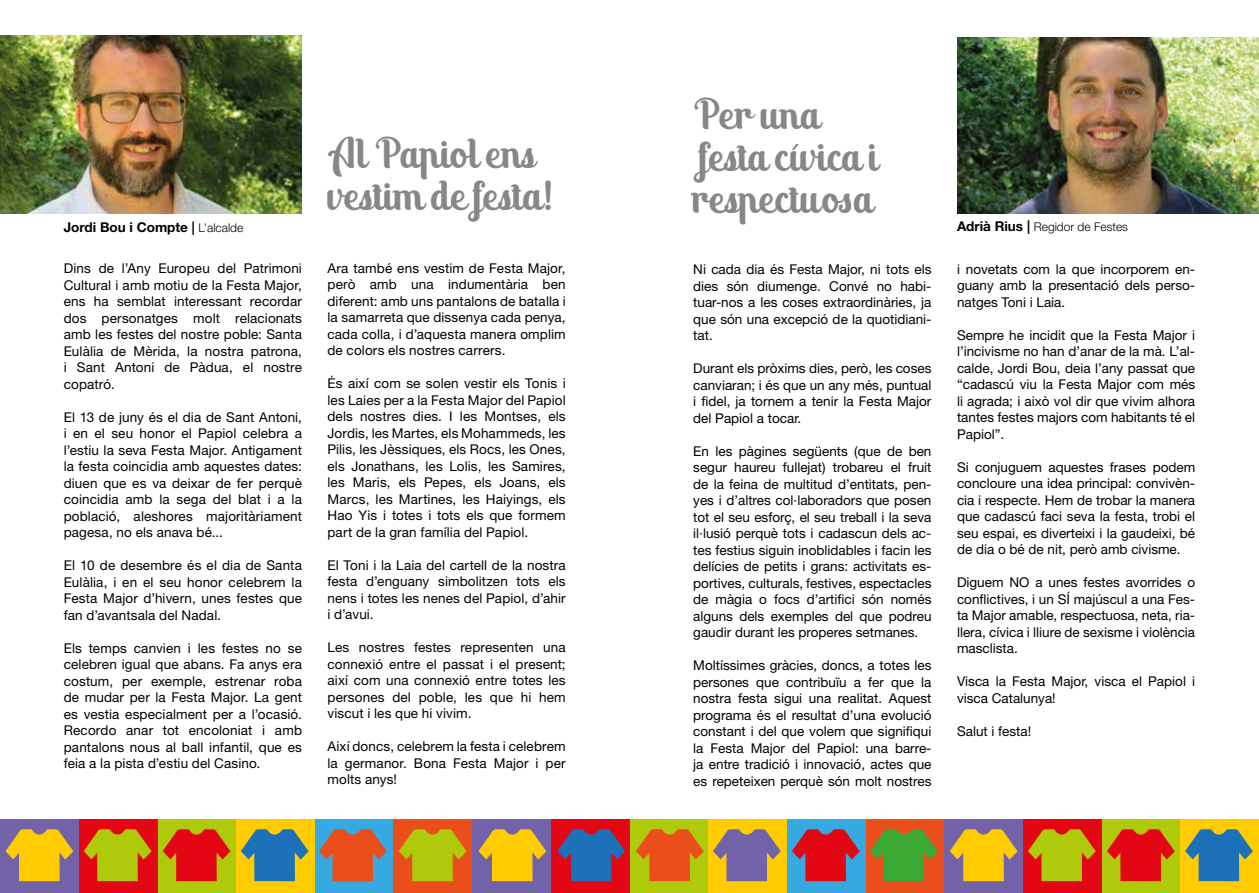
<style>
.page{position:relative;width:1259px;height:893px;background:#fff}
.page>*{position:absolute;margin:0;border:0;box-sizing:border-box;transform-origin:0 0}
.t1{font:42px/42px "Altoys";letter-spacing:-.005em;color:#878787}
.t2{font:13.5px/16.5px "Helvetica Neue LT Std";color:#000;text-align:justify}
.t3{font:700 13.5px "Helvetica Neue LT Std";color:#000}
.t4{font:300 12px "Helvetica Neue LT Std";color:#000}
.s1{font-weight:300;font-size:12px}
.s2{font-weight:700;font-size:13.5px}
</style>
<div class="page">
<div style="left:393px;top:819px;width:79px;height:74px;background:#e94e1b"></div>
<div style="left:865px;top:819px;width:79px;height:74px;background:#e94e1b"></div>
<div style="left:314px;top:819px;width:79px;height:74px;background:#36a9e1"></div>
<div style="left:786px;top:819px;width:79px;height:74px;background:#36a9e1"></div>
<div style="left:236px;top:819px;width:78px;height:74px;background:#fc0"></div>
<div style="left:1179px;top:819px;width:80px;height:74px;background:#fc0"></div>
<div style="left:708px;top:819px;width:78px;height:74px;background:#fc0"></div>
<div style="left:157px;top:819px;width:79px;height:74px;background:#afca0b"></div>
<div style="left:1101px;top:819px;width:78px;height:74px;background:#afca0b"></div>
<div style="left:629px;top:819px;width:79px;height:74px;background:#afca0b"></div>
<div style="left:79px;top:819px;width:79px;height:74px;background:#e30613"></div>
<div style="left:1023px;top:819px;width:79px;height:74px;background:#e30613"></div>
<div style="left:551px;top:819px;width:79px;height:74px;background:#e30613"></div>
<div style="left:0;top:819px;width:79px;height:74px;background:#7263a9"></div>
<div style="left:944px;top:819px;width:79px;height:74px;background:#7263a9"></div>
<div style="left:472px;top:819px;width:79px;height:74px;background:#7263a9"></div>
<svg style="left:636px;top:829px;width:67px;height:52px"></svg>
<svg style="left:6px;top:829px;width:67px;height:52px"></svg>
<svg style="left:950px;top:829px;width:67px;height:52px"></svg>
<svg style="left:84px;top:829px;width:68px;height:52px"></svg>
<svg style="left:1028px;top:829px;width:67px;height:52px"></svg>
<svg style="left:163px;top:829px;width:67px;height:52px"></svg>
<svg style="left:1107px;top:829px;width:67px;height:52px"></svg>
<svg style="left:241px;top:829px;width:68px;height:52px"></svg>
<svg style="left:1185px;top:829px;width:68px;height:52px"></svg>
<svg style="left:319px;top:829px;width:68px;height:52px"></svg>
<svg style="left:399px;top:829px;width:67px;height:52px"></svg>
<svg style="left:478px;top:829px;width:68px;height:52px"></svg>
<svg style="left:557px;top:829px;width:68px;height:52px"></svg>
<svg style="left:713px;top:829px;width:68px;height:52px"></svg>
<svg style="left:792px;top:829px;width:67px;height:52px"></svg>
<svg style="left:870px;top:829px;width:68px;height:52px"></svg>
<img style="left:0;top:35px;width:302px;height:179px">
<img style="left:957px;top:37px;width:302px;height:177px">
<h1 class="t1" style="left:693px;top:94px;width:188px">Per una festa cívica i respectuosa</h1>
<h1 class="t1" style="left:327px;top:133px;width:226px">Al Papiol ens vestim de festa!</h1>
<p class="t3" style="left:64px;top:218px;width:181px">Jordi Bou i Compte | <span class="s1">L’alcalde</span></p>
<p class="t4" style="left:957px;top:219px;width:172px"><span class="s2">Adrià Rius |</span> Regidor de Festes</p>
<p class="t2" style="left:957px;top:261px;width:240px">i novetats com la que incorporem en&shy;guany amb la presentació dels perso&shy;natges Toni i Laia.</p>
<p class="t2" style="left:957px;top:327px;width:240px">Sempre he incidit que la Festa Major i l’incivisme no han d’anar de la mà. L’al&shy;calde, Jordi Bou, deia l’any passat que “cadascú viu la Festa Major com més li agrada; i això vol dir que vivim alhora tantes festes majors com habitants té el Papiol”.</p>
<p class="t2" style="left:957px;top:459px;width:240px">Si conjuguem aquestes frases podem concloure una idea principal: convivèn&shy;cia i respecte. Hem de trobar la manera que cadascú faci seva la festa, trobi el seu espai, es diverteixi i la gaudeixi, bé de dia o bé de nit, però amb civisme.</p>
<p class="t2" style="left:957px;top:574px;width:240px">Diguem NO a unes festes avorrides o conflictives, i un SÍ majúscul a una Fes&shy;ta Major amable, respectuosa, neta, ria&shy;llera, cívica i lliure de sexisme i violència masclista.</p>
<p class="t2" style="left:957px;top:673px;width:240px">Visca la Festa Major, visca el Papiol i visca Catalunya!</p>
<p class="t2" style="left:957px;top:723px;width:76px">Salut i festa!</p>
<p class="t2" style="left:327px;top:260px;width:240px">Ara també ens vestim de Festa Major, però amb una indumentària ben diferent: amb uns pantalons de batalla i la samarreta que dissenya cada penya, cada colla, i d’aquesta manera omplim de colors els nostres carrers.</p>
<p class="t2" style="left:327px;top:375px;width:240px">És així com se solen vestir els Tonis i les Laies per a la Festa Major del Papiol dels nostres dies. I les Montses, els Jordis, les Martes, els Mohammeds, les Pilis, les Jèssiques, els Rocs, les Ones, els Jonathans, les Lolis, les Samires, les Maris, els Pepes, els Joans, els Marcs, les Martines, les Haiyings, els Hao Yis i totes i tots els que formem part de la gran família del Papiol.</p>
<p class="t2" style="left:327px;top:557px;width:240px">El Toni i la Laia del cartell de la nostra festa d’enguany simbolitzen tots els nens i totes les nenes del Papiol, d’ahir i d’avui.</p>
<p class="t2" style="left:327px;top:639px;width:240px">Les nostres festes representen una connexió entre el passat i el present; així com una connexió entre totes les persones del poble, les que hi hem viscut i les que hi vivim.</p>
<p class="t2" style="left:327px;top:738px;width:240px">Així doncs, celebrem la festa i celebrem la germanor. Bona Festa Major i per molts anys!</p>
<p class="t2" style="left:64px;top:260px;width:240px">Dins de l’Any Europeu del Patrimoni Cultural i amb motiu de la Festa Major, ens ha semblat interessant recordar dos personatges molt relacionats amb les festes del nostre poble: Santa Eulàlia de Mèrida, la nostra patrona, i Sant Antoni de Pàdua, el nostre copatró.</p>
<p class="t2" style="left:64px;top:408px;width:240px">El 13 de juny és el dia de Sant Antoni, i en el seu honor el Papiol celebra a l’estiu la seva Festa Major. Antigament la festa coincidia amb aquestes dates: diuen que es va deixar de fer perquè coincidia amb la sega del blat i a la població, aleshores majoritàriament pagesa, no els anava bé...</p>
<p class="t2" style="left:64px;top:557px;width:240px">El 10 de desembre és el dia de Santa Eulàlia, i en el seu honor celebrem la Festa Major d’hivern, unes festes que fan d’avantsala del Nadal.</p>
<p class="t2" style="left:64px;top:639px;width:240px">Els temps canvien i les festes no se celebren igual que abans. Fa anys era costum, per exemple, estrenar roba de mudar per la Festa Major. La gent es vestia especialment per a l’ocasió.<br>Recordo anar tot encoloniat i amb pantalons nous al ball infantil, que es feia a la pista d’estiu del Casino.</p>
<p class="t2" style="left:693px;top:261px;width:240px">Ni cada dia és Festa Major, ni tots els dies són diumenge. Convé no habi&shy;tuar-nos a les coses extraordinàries, ja que són una excepció de la quotidiani&shy;tat.</p>
<p class="t2" style="left:693px;top:360px;width:240px">Durant els pròxims dies, però, les coses canviaran; i és que un any més, puntual i fidel, ja tornem a tenir la Festa Major del Papiol a tocar.</p>
<p class="t2" style="left:693px;top:442px;width:240px">En les pàgines següents (que de ben segur haureu fullejat) trobareu el fruit de la feina de multitud d’entitats, pen&shy;yes i d’altres col·laboradors que posen tot el seu esforç, el seu treball i la seva il·lusió perquè tots i cadascun dels ac&shy;tes festius siguin inoblidables i facin les delícies de petits i grans: activitats es&shy;portives, culturals, festives, espectacles de màgia o focs d’artifici són només alguns dels exemples del que podreu gaudir durant les properes setmanes.</p>
<p class="t2" style="left:693px;top:657px;width:240px">Moltíssimes gràcies, doncs, a totes les persones que contribuïu a fer que la nostra festa sigui una realitat. Aquest programa és el resultat d’una evolució constant i del que volem que signifiqui la Festa Major del Papiol: una barre&shy;ja entre tradició i innovació, actes que es repeteixen perquè són molt nostres</p>
</div>
